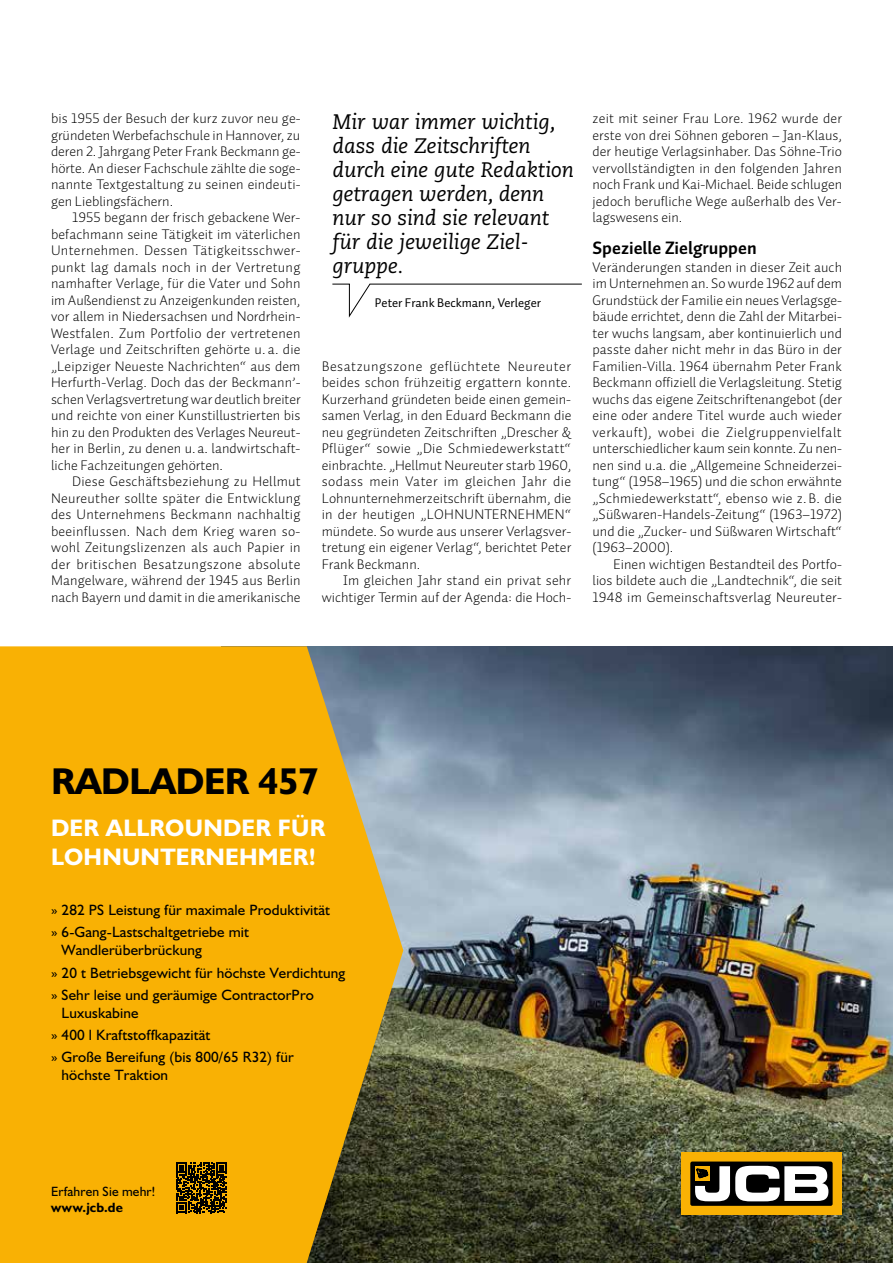
<style>
.page{position:relative;width:893px;height:1263px;background:#fff}
.page>*{position:absolute;margin:0;border:0;box-sizing:border-box;transform-origin:0 0}
.t1{font:700 37.5px "JCB Euro";letter-spacing:-.01em;color:#000}
.t2{font:700 24px/28.8px "JCB Euro";letter-spacing:.01em;color:#fff}
.t3{font:italic 21px/24px "Caecilia LT Std";color:#000}
.t4{font:700 18px "Auto Pro";color:#000}
.t5{font:15px/22.2px "JCB Euro Roman";letter-spacing:.01em;color:#000}
.t6{font:300 14.25px/16.5px "Auto Pro";letter-spacing:.005em;color:#000;text-align:justify}
.t7{font:13.5px "JCB Euro Roman";letter-spacing:.01em;color:#000}
.t8{font:700 13.5px "JCB Euro";letter-spacing:.015em;color:#000}
.t9{font:12.75px "Auto Pro";color:#000}
</style>
<div class="page">
<svg style="left:332px;top:283px;width:250px;height:35px"></svg>
<img style="left:403px;top:646px;width:490px;height:617px">
<div style="left:681px;top:1152px;width:161px;height:63px;background:#f9b104"></div>
<div style="left:690px;top:1161px;width:143px;height:45px;background:#000;border-radius:2px"></div>
<svg style="left:695px;top:1166px;width:133px;height:35px"></svg>
<svg style="left:0;top:646px;width:403px;height:617px;background:#e6a810"></svg>
<svg style="left:176px;top:1162px;width:51px;height:51px;background:#4d3701"></svg>
<svg style="left:821px;top:1228px;width:21px;height:7px"></svg>
<p class="t6" style="left:51px;top:110px;width:251px">bis 1955 der Besuch der kurz zuvor neu ge&shy;gründeten Werbefachschule in Hannover, zu deren 2. Jahrgang Peter Frank Beckmann ge&shy;hörte. An dieser Fachschule zählte die soge&shy;nannte Textgestaltung zu seinen eindeuti&shy;gen Lieblingsfächern.</p>
<p class="t6" style="left:51px;top:209px;width:251px;text-indent:21px">1955 begann der frisch gebackene Wer&shy;befachmann seine Tätigkeit im väterlichen Unternehmen. Dessen Tätigkeitsschwer&shy;punkt lag damals noch in der Vertretung namhafter Verlage, für die Vater und Sohn im Außendienst zu Anzeigenkunden reisten, vor allem in Niedersachsen und Nordrhein-Westfalen. Zum Portfolio der vertretenen Verlage und Zeitschriften gehörte u. a. die „Leipziger Neueste Nachrichten“ aus dem Herfurth-Verlag. Doch das der Beckmann’- schen Verlagsvertretung war deutlich breiter und reichte von einer Kunstillustrierten bis hin zu den Produkten des Verlages Neureut&shy;her in Berlin, zu denen u. a. landwirtschaft&shy;liche Fachzeitungen gehörten.</p>
<p class="t6" style="left:51px;top:473px;width:251px;text-indent:21px">Diese Geschäftsbeziehung zu Hellmut Neureuther sollte später die Entwicklung des Unternehmens Beckmann nachhaltig beeinflussen. Nach dem Krieg waren so&shy;wohl Zeitungslizenzen als auch Papier in der britischen Besatzungszone absolute Mangelware, während der 1945 aus Berlin nach Bayern und damit in die amerikanische</p>
<h3 class="t3" style="left:332px;top:110px;width:243px">Mir war immer wichtig, dass die Zeitschriften durch eine gute Redaktion getragen werden, denn nur so sind sie relevant für die jeweilige Ziel&shy;gruppe.</h3>
<p class="t9" style="left:375px;top:293px;width:168px">Peter Frank Beckmann, Verleger</p>
<p class="t6" style="left:322px;top:358px;width:251px">Besatzungszone geflüchtete Neureuter beides schon frühzeitig ergattern konnte.<br>Kurzerhand gründeten beide einen gemein&shy;samen Verlag, in den Eduard Beckmann die neu gegründeten Zeitschriften „Drescher &amp; Pflüger“ sowie „Die Schmiedewerkstatt“ einbrachte. „Hellmut Neureuter starb 1960, sodass mein Vater im gleichen Jahr die Lohnunternehmerzeitschrift übernahm, die in der heutigen „LOHNUNTERNEHMEN“ mündete. So wurde aus unserer Verlagsver&shy;tretung ein eigener Verlag“, berichtet Peter Frank Beckmann.</p>
<p class="t6" style="left:322px;top:572px;width:251px;text-align:right">Im gleichen Jahr stand ein privat sehr wichtiger Termin auf der Agenda: die Hoch-</p>
<p class="t6" style="left:592px;top:110px;width:251px">zeit mit seiner Frau Lore. 1962 wurde der erste von drei Söhnen geboren – Jan-Klaus, der heutige Verlagsinhaber. Das Söhne-Trio vervollständigten in den folgenden Jahren noch Frank und Kai-Michael. Beide schlugen jedoch berufliche Wege außerhalb des Ver&shy;lagswesens ein.</p>
<p class="t4" style="left:592px;top:235px;width:166px">Spezielle Zielgruppen</p>
<p class="t6" style="left:592px;top:259px;width:251px">Veränderungen standen in dieser Zeit auch im Unternehmen an. So wurde 1962 auf dem Grundstück der Familie ein neues Verlagsge&shy;bäude errichtet, denn die Zahl der Mitarbei&shy;ter wuchs langsam, aber kontinuierlich und passte daher nicht mehr in das Büro in der Familien-Villa. 1964 übernahm Peter Frank Beckmann offiziell die Verlagsleitung. Stetig wuchs das eigene Zeitschriftenangebot (der eine oder andere Titel wurde auch wieder verkauft), wobei die Zielgruppenvielfalt unterschiedlicher kaum sein konnte. Zu nen&shy;nen sind u.a. die „Allgemeine Schneiderzei&shy;tung“ (1958–1965) und die schon erwähnte „Schmiedewerkstatt“, ebenso wie z. B. die „Süßwaren-Handels-Zeitung“ (1963–1972) und die „Zucker- und Süßwaren Wirtschaft“ (1963–2000).</p>
<p class="t6" style="left:592px;top:556px;width:251px;text-indent:21px">Einen wichtigen Bestandteil des Portfo&shy;lios bildete auch die „Landtechnik“, die seit 1948 im Gemeinschaftsverlag Neureuter-</p>
<h1 class="t1" style="left:51px;top:758px;width:269px">RADLADER 457</h1>
<h2 class="t2" style="left:51px;top:813px;width:276px">DER ALLROUNDER FÜR<br>LOHNUNTERNEHMER!</h2>
<p class="t5" style="left:51px;top:899px;width:281px">» 282 PS Leistung für maximale Produktivität » 6-Gang-Lastschaltgetriebe mit</p>
<p class="t5" style="left:51px;top:939px;width:296px;text-indent:11px">Wandlerüberbrückung<br>» 20 t Betriebsgewicht für höchste Verdichtung » Sehr leise und geräumige ContractorPro</p>
<p class="t5" style="left:51px;top:1001px;width:244px;text-indent:11px">Luxuskabine<br>» 400 l Kraftstoffkapazität<br>» Große Bereifung (bis 800/65 R32) für</p>
<p class="t5" style="left:62px;top:1064px;width:108px">höchste Traktion</p>
<p class="t7" style="left:51px;top:1183px;width:106px">Erfahren Sie mehr!</p>
<p class="t8" style="left:51px;top:1199px;width:73px">www.jcb.de</p>
</div>
